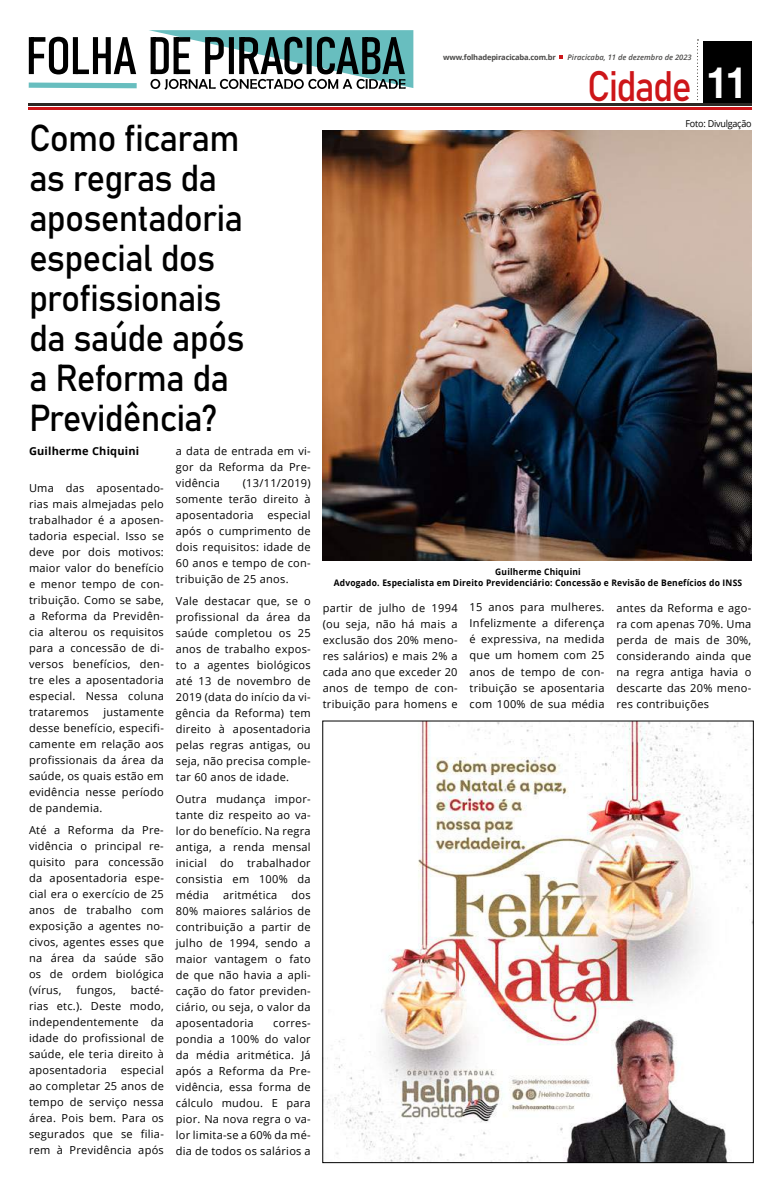
<style>
.page{position:relative;width:780px;height:1191px;background:#fff}
.page>*{position:absolute;margin:0;border:0;box-sizing:border-box;transform-origin:0 0}
.t1{font:42.1px "Bahnschrift";letter-spacing:-.045em;color:#cd1619;scale:.89 1}
.t2{font:37px/40px "Bahnschrift";letter-spacing:-.025em;color:#000;scale:.95 1}
.t3{font:11px/16px "Open Sans";letter-spacing:.025em;color:#000;text-align:justify}
.t4{font:700 11px "Open Sans";letter-spacing:.02em;color:#000}
.t5{font:9.5px "Open Sans";letter-spacing:-.025em;color:#000;scale:.95 1}
.t6{font:700 9px/11px "Open Sans";letter-spacing:.025em;color:#000;text-align:center;scale:.94 1}
.t7{font:italic 600 7.6px "Open Sans";color:#4a4948}
.t8{font:700 7.6px "Open Sans";letter-spacing:-.025em;color:#4a4948}
.s1{font-family:"Arena Condensed";font-weight:700;font-size:40.6px;color:#fff}
</style>
<div class="page">
<div style="left:703px;top:41px;width:48px;height:65px;background:#000"></div>
<hr style="left:28px;top:107px;width:723px;height:2px;background:#cd1619">
<hr style="left:28px;top:103px;width:723px;height:3px;background:#2c2824">
<svg style="left:697px;top:39px;width:1px;height:62px"></svg>
<svg style="left:559px;top:55px;width:3px;height:4px"></svg>
<svg style="left:28px;top:30px;width:385px;height:60px"></svg>
<img style="left:323px;top:130px;width:428px;height:430px">
<img style="left:327px;top:723px;width:424px;height:437px">
<h2 class="t2" style="left:29px;top:116px;width:228px">Como ficaram as regras da aposentadoria especial dos profissionais da saúde após a Reforma da<br>Previdência?</h2>
<p class="t4" style="left:29px;top:443px;width:112px">Guilherme Chiquini</p>
<p class="t3" style="left:29px;top:479px;width:136px">Uma das aposentado&shy;rias mais almejadas pelo trabalhador é a aposen&shy;tadoria especial. Isso se deve por dois motivos: maior valor do benefício e menor tempo de con&shy;tribuição. Como se sabe, a Reforma da Previdên&shy;cia alterou os requisitos para a concessão de di&shy;versos benefícios, den&shy;tre eles a aposentadoria especial. Nessa coluna trataremos</p>
<p class="t3" style="left:29px;top:703px;width:136px;text-indent:74px">justamente desse benefício, especifi&shy;camente em relação aos profissionais da área da saúde, os quais estão em evidência nesse período de pandemia.</p>
<p class="t3" style="left:29px;top:821px;width:136px">Até a Reforma da Pre&shy;vidência o principal re&shy;quisito para concessão da aposentadoria espe&shy;cial era o exercício de 25 anos de trabalho com exposição a agentes no&shy;civos, agentes esses que na área da saúde são os de ordem biológica (vírus,</p>
<p class="t3" style="left:29px;top:981px;width:136px;text-indent:102px">bacté&shy;rias etc.). Deste modo, independentemente da idade do profissional de saúde, ele teria direito à aposentadoria</p>
<p class="t3" style="left:76px;top:981px;width:41px">fungos,</p>
<p class="t3" style="left:29px;top:1061px;width:136px;text-indent:92px">especial ao completar 25 anos de tempo de serviço nessa área. Pois bem. Para os segurados que se filia&shy;rem à Previdência após</p>
<p class="t3" style="left:176px;top:443px;width:136px">a data de entrada em vi&shy;gor da Reforma da Pre&shy;vidência</p>
<p class="t3" style="left:176px;top:475px;width:136px;text-indent:67px">(13/11/2019) somente terão direito à aposentadoria</p>
<p class="t3" style="left:176px;top:507px;width:136px;text-indent:92px">especial após o cumprimento de dois requisitos: idade de 60 anos e tempo de con&shy;tribuição de 25 anos.</p>
<p class="t3" style="left:176px;top:593px;width:136px">Vale destacar que, se o profissional da área da saúde completou os 25 anos de trabalho expos&shy;to a agentes biológicos até 13 de novembro de 2019 (data do início da vi&shy;gência da Reforma) tem direito à aposentadoria pelas regras antigas, ou seja, não precisa comple&shy;tar 60 anos de idade.</p>
<p class="t3" style="left:176px;top:790px;width:136px">Outra mudança impor&shy;tante diz respeito ao va&shy;lor do benefício. Na regra antiga, a renda mensal inicial do trabalhador consistia em 100% da média</p>
<p class="t3" style="left:223px;top:886px;width:56px">aritmética</p>
<p class="t3" style="left:176px;top:886px;width:136px;text-indent:116px">dos 80% maiores salários de contribuição a partir de julho de 1994, sendo a maior vantagem o fato de que não havia a apli&shy;cação do fator previden&shy;ciário, ou seja, o valor da aposentadoria</p>
<p class="t3" style="left:176px;top:1014px;width:136px;text-indent:97px">corres&shy;pondia a 100% do valor da média aritmética. Já após a Reforma da Pre&shy;vidência, essa forma de cálculo mudou. E para pior. Na nova regra o va&shy;lor limita-se a 60% da mé&shy;dia de todos os salários a</p>
<p class="t8" style="left:443px;top:52px;width:114px">www.folhadepiracicaba.com.br</p>
<p class="t7" style="left:567px;top:52px;width:126px">Piracicaba, 11 de dezembro de 2023</p>
<h1 class="t1" style="left:587px;top:55px;width:181px">Cidade <span class="s1">11</span></h1>
<p class="t5" style="left:685px;top:117px;width:71px">Foto: Divulgação</p>
<p class="t6" style="left:334px;top:566px;width:436px">Guilherme Chiquini<br>Advogado. Especialista em Direito Previdenciário: Concessão e Revisão de Benefícios do INSS</p>
<p class="t3" style="left:323px;top:600px;width:136px">partir de julho de 1994 (ou seja, não há mais a exclusão dos 20% meno&shy;res salários) e mais 2% a cada ano que exceder 20 anos de tempo de con&shy;tribuição para homens e</p>
<p class="t3" style="left:469px;top:599px;width:136px">15 anos para mulheres.<br>Infelizmente a diferença é expressiva, na medida que um homem com 25 anos de tempo de con&shy;tribuição se aposentaria com 100% de sua média</p>
<p class="t3" style="left:616px;top:600px;width:136px">antes da Reforma e ago&shy;ra com apenas 70%. Uma perda de mais de 30%, considerando ainda que na regra antiga havia o descarte das 20% meno&shy;res contribuições</p>
</div>
